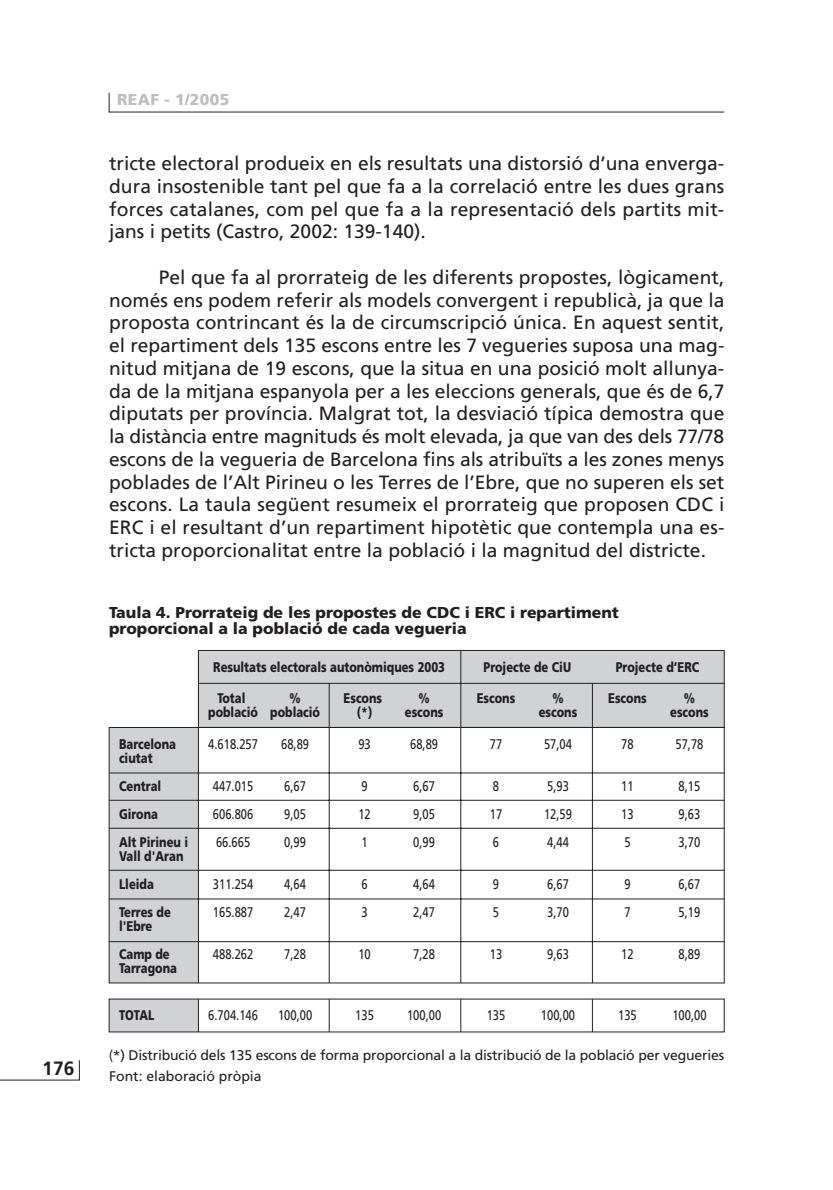
<style>
.page{position:relative;width:833px;height:1190px;background:#fff}
.page>*{position:absolute;margin:0;border:0;box-sizing:border-box;transform-origin:0 0}
.t1{font:19.25px/22.8px "Frutiger";color:#231f20;text-align:justify}
.t2{font:700 19.25px "Frutiger";color:#231f20}
.t3{font:900 15.75px/15.8px "Frutiger";color:#231f20}
.t4{font:900 15.75px "Frutiger";letter-spacing:.02em;color:#bcbdc0}
.t5{font:14px/21px "Frutiger";color:#231f20;scale:.8 1}
.t6{font:900 14px/28px "Frutiger";color:#231f20;scale:.8 1}
</style>
<div class="page">
<svg style="left:0;top:1060px;width:80px;height:21px"></svg>
<svg style="left:108px;top:92px;width:617px;height:21px"></svg>
<svg style="left:108px;top:650px;width:617px;height:383px"></svg>
<p class="t2" style="left:42px;top:1060px;width:34px">176</p>
<p class="t4" style="left:117px;top:94px;width:114px">REAF - 1/2005</p>
<p class="t1" style="left:109px;top:154px;width:617px">tricte electoral produeix en els resultats una distorsió d’una enverga&shy;dura insostenible tant pel que fa a la correlació entre les dues grans forces catalanes, com pel que fa a la representació dels partits mit&shy;jans i petits (Castro, 2002: 139-140).</p>
<p class="t1" style="left:109px;top:267px;width:617px;text-indent:50px">Pel que fa al prorrateig de les diferents propostes, lògicament, només ens podem referir als models convergent i republicà, ja que la proposta contrincant és la de circumscripció única. En aquest sentit, el repartiment dels 135 escons entre les 7 vegueries suposa una mag&shy;nitud mitjana de 19 escons, que la situa en una posició molt allunya&shy;da de la mitjana espanyola per a les eleccions generals, que és de 6,7 diputats per província. Malgrat tot, la desviació típica demostra que la distància entre magnituds és molt elevada, ja que van des dels 77/78 escons de la vegueria de Barcelona fins als atribuïts a les zones menys poblades de l’Alt Pirineu o les Terres de l’Ebre, que no superen els set escons. La taula següent resumeix el prorrateig que proposen CDC i ERC i el resultant d’un repartiment hipotètic que contempla una es&shy;tricta proporcionalitat entre la població i la magnitud del districte.</p>
<p class="t3" style="left:109px;top:606px;width:511px">Taula 4. Prorrateig de les propostes de CDC i ERC i repartiment proporcional a la població de cada vegueria</p>
<p class="t6" style="left:213px;top:654px;width:291px">Resultats electorals autonòmiques 2003</p>
<p class="t6" style="left:484px;top:654px;width:111px">Projecte de CiU</p>
<p class="t6" style="left:616px;top:654px;width:106px">Projecte d’ERC</p>
<p class="t6" style="left:217px;top:686px;width:37px">Total</p>
<p class="t6" style="left:290px;top:686px;width:16px">%</p>
<p class="t6" style="left:344px;top:686px;width:50px">Escons</p>
<p class="t6" style="left:419px;top:686px;width:15px">%</p>
<p class="t6" style="left:477px;top:686px;width:50px">Escons</p>
<p class="t6" style="left:552px;top:686px;width:15px">%</p>
<p class="t6" style="left:608px;top:686px;width:50px">Escons</p>
<p class="t6" style="left:684px;top:686px;width:15px">%</p>
<p class="t6" style="left:208px;top:700px;width:141px">població població</p>
<p class="t6" style="left:357px;top:700px;width:21px">(*)</p>
<p class="t6" style="left:405px;top:700px;width:50px">escons</p>
<p class="t6" style="left:539px;top:700px;width:50px">escons</p>
<p class="t6" style="left:670px;top:700px;width:50px">escons</p>
<p class="t6" style="left:119px;top:731px;width:73px">Barcelona</p>
<p class="t5" style="left:208px;top:735px;width:64px">4.618.257</p>
<p class="t5" style="left:281px;top:735px;width:37px">68,89</p>
<p class="t5" style="left:358px;top:735px;width:17px">93</p>
<p class="t5" style="left:410px;top:735px;width:37px">68,89</p>
<p class="t5" style="left:490px;top:735px;width:17px">77</p>
<p class="t5" style="left:544px;top:735px;width:37px">57,04</p>
<p class="t5" style="left:621px;top:735px;width:17px">78</p>
<p class="t5" style="left:676px;top:735px;width:37px">57,78</p>
<p class="t6" style="left:119px;top:745px;width:54px">ciutat<br>Central</p>
<p class="t5" style="left:213px;top:777px;width:52px">447.015</p>
<p class="t5" style="left:284px;top:777px;width:29px">6,67</p>
<p class="t5" style="left:361px;top:777px;width:9px">9</p>
<p class="t5" style="left:413px;top:777px;width:29px">6,67</p>
<p class="t5" style="left:493px;top:777px;width:9px">8</p>
<p class="t5" style="left:547px;top:777px;width:29px">5,93</p>
<p class="t5" style="left:621px;top:777px;width:17px">11</p>
<p class="t5" style="left:679px;top:777px;width:29px">8,15</p>
<p class="t6" style="left:119px;top:801px;width:50px">Girona</p>
<p class="t5" style="left:213px;top:805px;width:52px">606.806</p>
<p class="t5" style="left:284px;top:805px;width:29px">9,05</p>
<p class="t5" style="left:358px;top:805px;width:17px">12</p>
<p class="t5" style="left:413px;top:805px;width:29px">9,05</p>
<p class="t5" style="left:490px;top:805px;width:17px">17</p>
<p class="t5" style="left:544px;top:805px;width:37px">12,59</p>
<p class="t5" style="left:621px;top:805px;width:17px">13</p>
<p class="t5" style="left:679px;top:805px;width:29px">9,63</p>
<p class="t6" style="left:119px;top:829px;width:88px">Alt Pirineu i</p>
<p class="t5" style="left:216px;top:833px;width:44px">66.665</p>
<p class="t5" style="left:284px;top:833px;width:29px">0,99</p>
<p class="t5" style="left:361px;top:833px;width:9px">1</p>
<p class="t5" style="left:413px;top:833px;width:29px">0,99</p>
<p class="t5" style="left:493px;top:833px;width:9px">6</p>
<p class="t5" style="left:547px;top:833px;width:29px">4,44</p>
<p class="t5" style="left:624px;top:833px;width:9px">5</p>
<p class="t5" style="left:679px;top:833px;width:29px">3,70</p>
<p class="t6" style="left:119px;top:843px;width:82px">Vall d'Aran<br>Lleida</p>
<p class="t5" style="left:213px;top:875px;width:52px">311.254</p>
<p class="t5" style="left:284px;top:875px;width:29px">4,64</p>
<p class="t5" style="left:361px;top:875px;width:9px">6</p>
<p class="t5" style="left:413px;top:875px;width:29px">4,64</p>
<p class="t5" style="left:493px;top:875px;width:9px">9</p>
<p class="t5" style="left:547px;top:875px;width:29px">6,67</p>
<p class="t5" style="left:624px;top:875px;width:9px">9</p>
<p class="t5" style="left:679px;top:875px;width:29px">6,67</p>
<p class="t6" style="left:119px;top:899px;width:66px">Terres de</p>
<p class="t5" style="left:213px;top:903px;width:52px">165.887</p>
<p class="t5" style="left:284px;top:903px;width:29px">2,47</p>
<p class="t5" style="left:361px;top:903px;width:9px">3</p>
<p class="t5" style="left:413px;top:903px;width:29px">2,47</p>
<p class="t5" style="left:493px;top:903px;width:9px">5</p>
<p class="t5" style="left:547px;top:903px;width:29px">3,70</p>
<p class="t5" style="left:624px;top:903px;width:9px">7</p>
<p class="t5" style="left:679px;top:903px;width:29px">5,19</p>
<p class="t6" style="left:119px;top:913px;width:65px">l'Ebre<br>Camp de</p>
<p class="t5" style="left:213px;top:945px;width:52px">488.262</p>
<p class="t5" style="left:284px;top:945px;width:29px">7,28</p>
<p class="t5" style="left:358px;top:945px;width:17px">10</p>
<p class="t5" style="left:413px;top:945px;width:29px">7,28</p>
<p class="t5" style="left:490px;top:945px;width:17px">13</p>
<p class="t5" style="left:547px;top:945px;width:29px">9,63</p>
<p class="t5" style="left:621px;top:945px;width:17px">12</p>
<p class="t5" style="left:679px;top:945px;width:29px">8,89</p>
<p class="t6" style="left:119px;top:955px;width:74px">Tarragona</p>
<p class="t6" style="left:119px;top:1002px;width:46px">TOTAL</p>
<p class="t5" style="left:208px;top:1006px;width:64px">6.704.146</p>
<p class="t5" style="left:278px;top:1006px;width:44px">100,00</p>
<p class="t5" style="left:355px;top:1006px;width:25px">135</p>
<p class="t5" style="left:407px;top:1006px;width:44px">100,00</p>
<p class="t5" style="left:487px;top:1006px;width:25px">135</p>
<p class="t5" style="left:541px;top:1006px;width:44px">100,00</p>
<p class="t5" style="left:618px;top:1006px;width:25px">135</p>
<p class="t5" style="left:672px;top:1006px;width:44px">100,00</p>
<p class="t5" style="left:109px;top:1046px;width:771px">(*) Distribució dels 135 escons de forma proporcional a la distribució de la població per vegueries<br>Font: elaboració pròpia</p>
</div>
